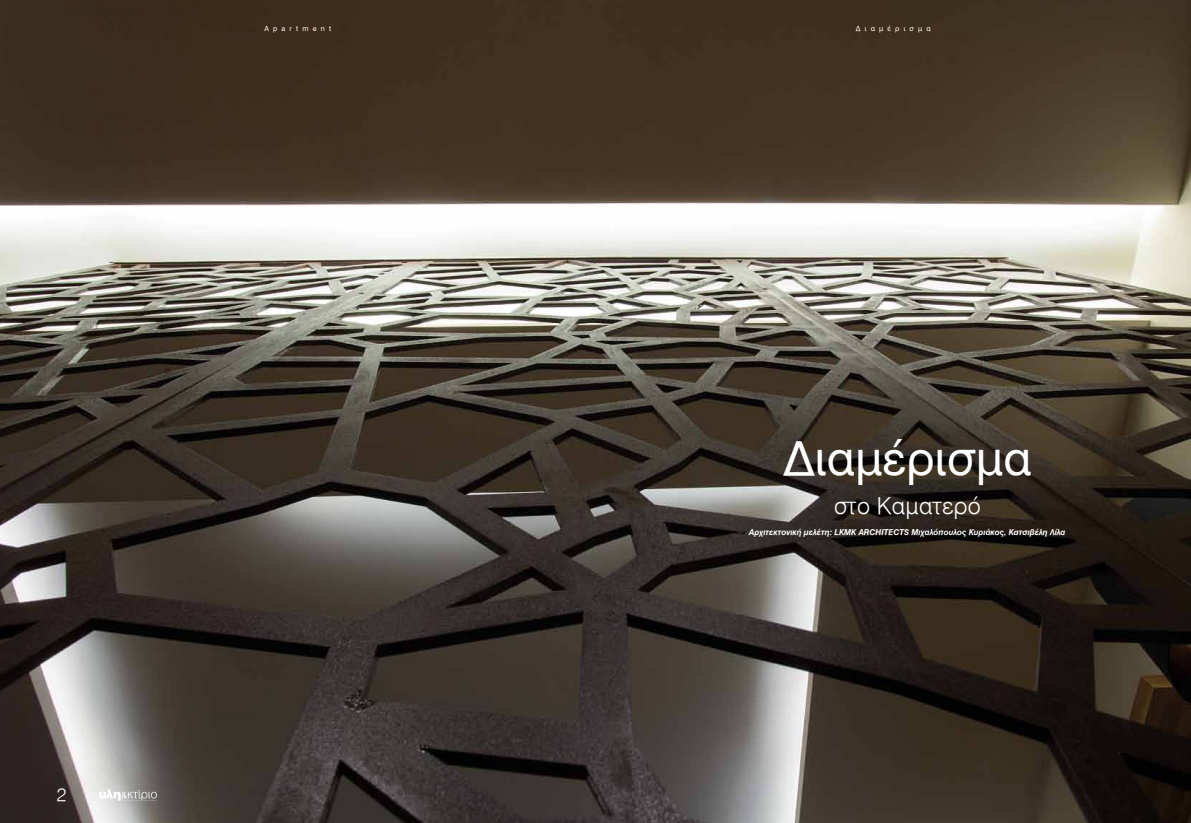
<style>
.page{position:relative;width:1191px;height:823px;background:#fff}
.page>*{position:absolute;margin:0;border:0;box-sizing:border-box;transform-origin:0 0}
.t1{font:46px "UB Helvetica";letter-spacing:.01em;color:#fff}
.t2{font:300 23px "UB Helvetica";letter-spacing:.01em;color:#fff}
.t3{font:300 18px "UB Helvetica";color:#fff}
.t4{font:italic 8px "UB Helvetica Bold";color:#fff}
.t5{font:7px "UB Helvetica";letter-spacing:.6em;color:#fff}
</style>
<div class="page">
<img style="left:0;top:0;width:1191px;height:822px">
<svg style="left:99px;top:789px;width:58px;height:11px"></svg>
<h3 class="t3" style="left:57px;top:784px;width:11px">2</h3>
<p class="t5" style="left:264px;top:25px;width:68px">Apartment</p>
<p class="t5" style="left:855px;top:25px;width:76px">Διαμέρισμα</p>
<h1 class="t1" style="left:783px;top:432px;width:249px">Διαμέρισμα</h1>
<h2 class="t2" style="left:834px;top:492px;width:148px">στο Καματερό</h2>
<p class="t4" style="left:749px;top:527px;width:318px">Aρχιτεκτονική μελέτη: LKMK ARCHITECTS Μιχαλόπουλος Κυριάκος, Κατσιβέλη Λίλα</p>
</div>
